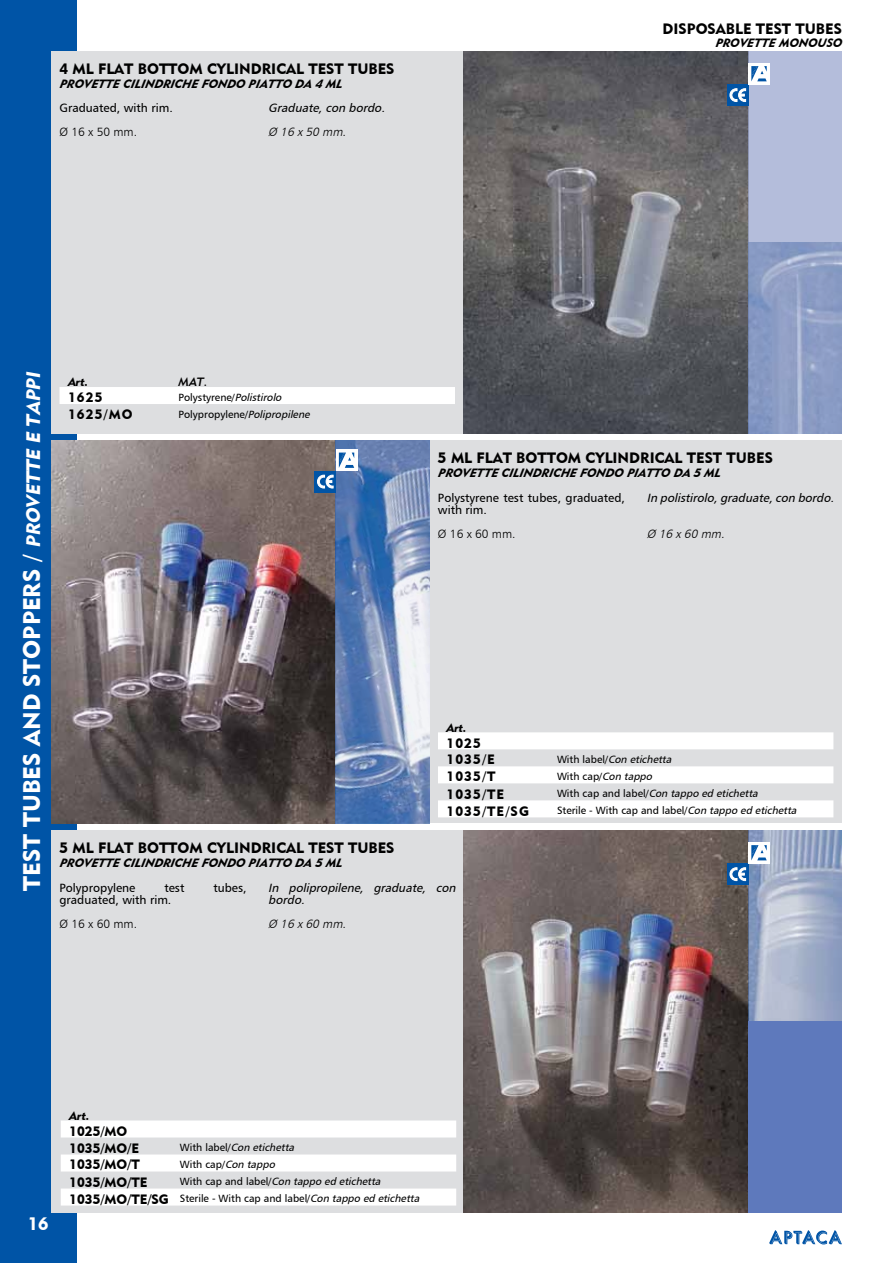
<style>
.page{position:relative;width:893px;height:1263px;background:#fff}
.page>*{position:absolute;margin:0;border:0;box-sizing:border-box;transform-origin:0 0}
.t1{font:24px "Geometric 415 BT Black A";color:#fff}
.t2{font:18px "Geometric 415 BT Black A";color:#fff}
.t3{font:15px "Geometric 415 BT Black A";color:#000}
.t4{font:13.5px/16.8px "Geometric 415 BT Black A";letter-spacing:.08em;color:#000}
.t5{font:13.5px/16.8px "Geometric 415 BT Black A";color:#000}
.t6{font:italic 12px "Geometric 415 BT Black Italic A";color:#000}
.t7{font:12px/12px "Humanist 777 BT Roman B";color:#000}
.t8{font:italic 12px/12px "Humanist 777 BT Roman B";color:#000}
.t9{font:italic 12px "Humanist 777 BT Light B";color:#000}
.t10{font:12px "Humanist 777 BT Light B";color:#000}
.t11{font:12px "Geometric 415 BT Black Italic A";color:#000}
.t12{font:12px "Geometric 415 BT Medium Italic A";color:#000}
.t13{font:10.5px/16.8px "Humanist 777 BT Roman B";color:#000}
.t14{font:italic 10.5px "Humanist 777 BT Roman B";color:#000}
.s1{font-style:italic;font-size:19.5px}
.s2{font-style:italic}
.s3{font-style:normal}
.s4{font-family:"Geometric 415 BT Black A";font-size:13.5px}
</style>
<div class="page">
<div style="left:0;top:0;width:76px;height:1263px;background:#0054a6"></div>
<svg style="left:769px;top:1230px;width:73px;height:14px"></svg>
<div style="left:51px;top:51px;width:791px;height:383px;background:#dddee0"></div>
<div style="left:51px;top:440px;width:791px;height:383px;background:#dddee0"></div>
<div style="left:51px;top:830px;width:791px;height:383px;background:#dddee0"></div>
<img style="left:463px;top:51px;width:267px;height:383px">
<img style="left:463px;top:830px;width:267px;height:383px">
<img style="left:51px;top:440px;width:266px;height:384px">
<div style="left:60px;top:387px;width:395px;height:17px;background:#fff"></div>
<svg style="left:438px;top:732px;width:395px;height:85px"></svg>
<svg style="left:61px;top:1120px;width:395px;height:85px"></svg>
<div style="left:727px;top:84px;width:21px;height:22px;background:#0054a6"></div>
<svg style="left:730px;top:51px;width:112px;height:383px;background:#95a1bf"></svg>
<div style="left:727px;top:863px;width:21px;height:22px;background:#0054a6"></div>
<svg style="left:730px;top:830px;width:112px;height:383px;background:#7787ae"></svg>
<div style="left:315px;top:471px;width:21px;height:21px;background:#0054a6"></div>
<svg style="left:317px;top:440px;width:112px;height:384px;background:#7287ab"></svg>
<h3 class="t3" style="left:60px;top:60px;width:336px">4 ML FLAT BOTTOM CYLINDRICAL TEST TUBES</h3>
<p class="t8" style="left:268px;top:102px;width:121px">Graduate,con bordo.</p>
<p class="t9" style="left:268px;top:125px;width:82px">Ø 16 x50 mm.</p>
<p class="t6" style="left:60px;top:77px;width:287px">PROVETTE CILINDRICHE FONDO PIATTO DA 4 ML</p>
<p class="t7" style="left:60px;top:102px;width:115px">Graduated, with rim.</p>
<p class="t10" style="left:60px;top:125px;width:79px">Ø 16 x 50 mm.</p>
<h3 class="t3" style="left:663px;top:19px;width:181px">DISPOSABLE TEST TUBES</h3>
<p class="t6" style="left:715px;top:35px;width:131px">PROVETTE MONOUSO</p>
<h1 class="t1" style="left:17px;top:890px;width:523px;rotate:-90deg">TEST TUBES AND STOPPERS / <span class="s1">PROVETTE E TAPPI</span></h1>
<p class="t11" style="left:68px;top:375px;width:22px">Art.</p>
<p class="t12" style="left:179px;top:375px;width:30px">MAT.</p>
<p class="t4" style="left:68px;top:389px;width:36px">1625</p>
<p class="t13" style="left:179px;top:389px;width:107px">Polystyrene/<span class="s2">Polistirolo</span></p>
<p class="t4" style="left:68px;top:406px;width:66px">1625/MO</p>
<p class="t13" style="left:179px;top:405px;width:135px">Polypropylene/<span class="s2">Polipropilene</span></p>
<h3 class="t3" style="left:438px;top:449px;width:336px">5 ML FLAT BOTTOM CYLINDRICAL TEST TUBES</h3>
<p class="t8" style="left:647px;top:491px;width:192px">In polistirolo,graduate,con bordo.</p>
<p class="t9" style="left:647px;top:526px;width:82px">Ø 16 x60 mm.</p>
<p class="t6" style="left:438px;top:466px;width:287px">PROVETTE CILINDRICHE FONDO PIATTO DA 5 ML</p>
<p class="t7" style="left:438px;top:491px;width:189px">Polystyrene test tubes, graduated, with rim.</p>
<p class="t10" style="left:438px;top:526px;width:79px">Ø 16 x 60 mm.</p>
<p class="t11" style="left:446px;top:720px;width:22px">Art.</p>
<p class="t4" style="left:446px;top:734px;width:50px">1025<br>1035/E</p>
<p class="t14" style="left:557px;top:753px;width:118px"><span class="s3">W i t h l a b e l/</span>Con etichetta</p>
<p class="t4" style="left:446px;top:768px;width:51px">1035/T</p>
<p class="t13" style="left:557px;top:767px;width:99px">With cap/<span class="s2">Con tappo</span></p>
<p class="t4" style="left:446px;top:785px;width:59px">1035/TE</p>
<p class="t14" style="left:557px;top:787px;width:205px"><span class="s3">W i t h c a p a n d l a b e l/</span>Con tappo ed etichetta</p>
<p class="t4" style="left:446px;top:802px;width:84px">1035/TE/SG</p>
<p class="t13" style="left:557px;top:802px;width:244px">Sterile - With cap and label/<span class="s2">Con tappo ed etichetta</span></p>
<h3 class="t3" style="left:60px;top:838px;width:336px">5 ML FLAT BOTTOM CYLINDRICAL TEST TUBES</h3>
<p class="t8" style="left:268px;top:881px;width:192px">In polipropilene, graduate, con bordo.</p>
<p class="t9" style="left:268px;top:916px;width:82px">Ø 16 x60 mm.</p>
<p class="t6" style="left:60px;top:856px;width:287px">PROVETTE CILINDRICHE FONDO PIATTO DA 5 ML</p>
<p class="t7" style="left:60px;top:881px;width:77px">Polypropylene</p>
<p class="t7" style="left:164px;top:881px;width:21px">test</p>
<p class="t7" style="left:213px;top:881px;width:35px">tubes,</p>
<p class="t7" style="left:60px;top:893px;width:113px">graduated, with rim.</p>
<p class="t10" style="left:60px;top:916px;width:79px">Ø 16 x 60 mm.</p>
<h2 class="t2" style="left:28px;top:1213px;width:22px">16</h2>
<p class="t11" style="left:69px;top:1108px;width:22px">Art.</p>
<p class="t5" style="left:69px;top:1122px;width:71px">1025/MO<br>1035/MO/E</p>
<p class="t14" style="left:180px;top:1141px;width:118px"><span class="s3">W i t h l a b e l/</span>Con etichetta</p>
<p class="t4" style="left:69px;top:1156px;width:72px">1035/MO/T</p>
<p class="t13" style="left:180px;top:1155px;width:99px">With cap/<span class="s2">Con tappo</span></p>
<p class="t4" style="left:69px;top:1173px;width:80px">1035/MO/TE</p>
<p class="t13" style="left:69px;top:1173px;width:354px;text-indent:111px">W i t h c a p a n d l a b e l/<span class="s2">Con tappo ed etichetta<br></span><span class="s4">1035/MO/TE/SG</span> Sterile - With cap and label/<span class="s2">Con tappo ed etichetta</span></p>
</div>
